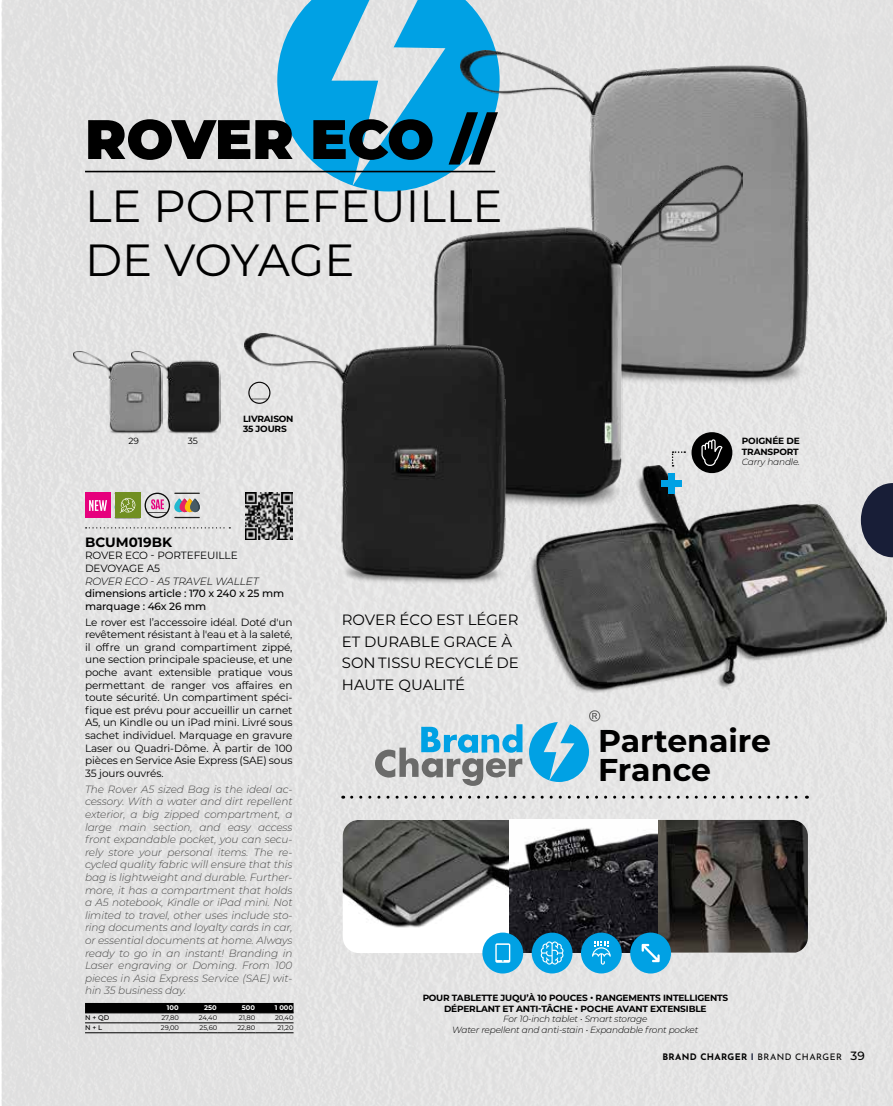
<style>
.page{position:relative;width:893px;height:1106px;background:#fff}
.page>*{position:absolute;margin:0;border:0;box-sizing:border-box;transform-origin:0 0}
.t1{font:900 55.5px "Montserrat";letter-spacing:-.005em;color:#000}
.t2{font:45px/54px "Montserrat";color:#000}
.t3{font:700 31.5px/28.3px "Montserrat";color:#000}
.t4{font:14.85px/21.6px "Montserrat";color:#000}
.t5{font:700 13.5px "Montserrat";color:#000}
.t6{font:italic 300 10.5px/12.6px "Montserrat";letter-spacing:-.01em;color:#4a4a49;text-align:justify}
.t7{font:10.5px/12.6px "Montserrat";letter-spacing:-.01em;color:#000;text-align:justify}
.t8{font:500 10.5px/12.6px "Montserrat";letter-spacing:-.01em;color:#000}
.t9{font:italic 300 10.5px "Montserrat";letter-spacing:-.01em;color:#000}
.t10{font:700 9px/10.5px "Montserrat";letter-spacing:-.02em;color:#000}
.t11{font:italic 300 9px/10.5px "Montserrat";letter-spacing:-.02em;color:#000;text-align:center}
.t12{font:700 9px "Josefin Sans";letter-spacing:.04em;color:#000}
.t13{font:9px "Montserrat";color:#000}
.t14{font:6.75px "Montserrat";color:#000}
.t15{font:700 6.75px "Montserrat";color:#fff}
.t16{font:500 6.75px "Montserrat";color:#000}
.s1{color:#181e37}
.s2{font-weight:400}
.s3{font-family:"Montserrat";font-weight:500;font-size:12px}
</style>
<div class="page">
<div style="left:2px;top:0;width:891px;height:1106px;background:#e3e3e3"></div>
<svg style="left:277px;top:0;width:219px;height:191px"></svg>
<svg style="left:886px;top:483px;width:7px;height:74px"></svg>
<div style="left:85px;top:1003px;width:209px;height:9px;background:#000"></div>
<hr style="left:85px;top:1012px;width:56px;height:1px;background:#000">
<hr style="left:85px;top:1022px;width:56px;height:1px;background:#000">
<hr style="left:85px;top:1032px;width:56px;height:1px;background:#000">
<hr style="left:141px;top:1012px;width:38px;height:1px;background:#000">
<hr style="left:179px;top:1012px;width:38px;height:1px;background:#000">
<hr style="left:217px;top:1012px;width:38px;height:1px;background:#000">
<hr style="left:255px;top:1012px;width:39px;height:1px;background:#000">
<hr style="left:141px;top:1022px;width:38px;height:1px;background:#000">
<hr style="left:179px;top:1022px;width:38px;height:1px;background:#000">
<hr style="left:217px;top:1022px;width:38px;height:1px;background:#000">
<hr style="left:255px;top:1022px;width:39px;height:1px;background:#000">
<hr style="left:141px;top:1032px;width:38px;height:1px;background:#000">
<hr style="left:179px;top:1032px;width:38px;height:1px;background:#000">
<hr style="left:217px;top:1032px;width:38px;height:1px;background:#000">
<hr style="left:255px;top:1032px;width:39px;height:1px;background:#000">
<svg style="left:86px;top:527px;width:144px;height:1px"></svg>
<div style="left:85px;top:492px;width:26px;height:26px;background:#e6007d"></div>
<svg style="left:89px;top:500px;width:18px;height:11px"></svg>
<svg style="left:115px;top:492px;width:85px;height:26px"></svg>
<img style="left:460px;top:51px;width:349px;height:333px">
<img style="left:529px;top:484px;width:357px;height:209px">
<img style="left:163px;top:360px;width:58px;height:74px">
<img style="left:73px;top:351px;width:90px;height:83px">
<img style="left:430px;top:165px;width:313px;height:344px">
<img style="left:244px;top:334px;width:268px;height:249px">
<div style="left:662px;top:480px;width:20px;height:6px;background:#00a1e4"></div>
<div style="left:669px;top:473px;width:6px;height:20px;background:#00a1e4"></div>
<div style="left:691px;top:432px;width:41px;height:41px;background:#000;border-radius:50%"></div>
<svg style="left:701px;top:439px;width:21px;height:27px"></svg>
<svg style="left:672px;top:451px;width:13px;height:15px"></svg>
<div style="left:343px;top:820px;width:465px;height:133px;background:#fff;border-radius:16px"></div>
<img style="left:658px;top:820px;width:150px;height:132px">
<img style="left:343px;top:820px;width:166px;height:107px">
<img style="left:509px;top:828px;width:149px;height:124px">
<div style="left:532px;top:932px;width:40px;height:41px;background:#00a1e4;border-radius:50%"></div>
<svg style="left:541px;top:941px;width:23px;height:23px"></svg>
<div style="left:581px;top:932px;width:41px;height:41px;background:#00a1e4;border-radius:50%"></div>
<svg style="left:592px;top:941px;width:19px;height:23px"></svg>
<div style="left:482px;top:932px;width:41px;height:41px;background:#00a1e4;border-radius:50%"></div>
<div style="left:630px;top:932px;width:41px;height:41px;background:#00a1e4;border-radius:50%"></div>
<svg style="left:642px;top:943px;width:18px;height:19px"></svg>
<svg style="left:495px;top:943px;width:15px;height:19px"></svg>
<svg style="left:352px;top:795px;width:455px;height:3px"></svg>
<svg style="left:375px;top:724px;width:147px;height:62px"></svg>
<svg style="left:529px;top:710px;width:71px;height:72px"></svg>
<hr style="left:85px;top:171px;width:410px;height:1px;background:#000">
<h1 class="t1" style="left:85px;top:107px;width:412px">ROVER ECO //</h1>
<h2 class="t2" style="left:85px;top:177px;width:419px">LE PORTEFEUILLE<br>DE VOYAGE</h2>
<p class="t13" style="left:129px;top:434px;width:12px">29</p>
<p class="t13" style="left:188px;top:434px;width:11px">35</p>
<p class="t10" style="left:243px;top:413px;width:52px">LIVRAISON<br>35 JOURS</p>
<p class="t5" style="left:85px;top:532px;width:88px">BCUM019BK</p>
<p class="t7" style="left:85px;top:549px;width:154px">ROVER ECO - PORTEFEUILLE<br>DEVOYAGE A5</p>
<p class="t9" style="left:85px;top:573px;width:175px">ROVER ECO - A5 TRAVEL WALLET</p>
<p class="t8" style="left:85px;top:586px;width:201px">dimensions article : 170 x 240 x 25 mm marquage : 46x 26 mm</p>
<p class="t7" style="left:85px;top:615px;width:209px">Le rover est l’accessoire idéal. Doté d'un revêtement résistant à l'eau et à la saleté, il offre un grand compartiment zippé, une section principale spacieuse, et une poche avant extensible pratique vous permettant de ranger vos affaires en toute sécurité. Un compartiment spéci&shy;fique est prévu pour accueillir un carnet A5, un Kindle ou un iPad mini. Livré sous sachet individuel. Marquage en gravure Laser ou Quadri-Dôme. À partir de 100 pièces en Service Asie Express (SAE) sous 35 jours ouvrés.</p>
<p class="t6" style="left:85px;top:782px;width:209px">The Rover A5 sized Bag is the ideal ac&shy;cessory. With a water and dirt repellent exterior, a big zipped compartment, a large main section, and easy access front expandable pocket, you can secu&shy;rely store your personal items. The re&shy;cycled quality fabric will ensure that this bag is lightweight and durable. Further&shy;more, it has a compartment that holds a A5 notebook, Kindle or iPad mini. Not limited to travel, other uses include sto&shy;ring documents and loyalty cards in car, or essential documents at home. Always ready to go in an instant! Branding in Laser engraving or Doming. From 100 pieces in Asia Express Service (SAE) wit&shy;hin 35 business day.</p>
<p class="t15" style="left:167px;top:1003px;width:13px">100</p>
<p class="t15" style="left:204px;top:1003px;width:14px">250</p>
<p class="t15" style="left:242px;top:1003px;width:15px">500</p>
<p class="t15" style="left:275px;top:1003px;width:20px">1 000</p>
<p class="t16" style="left:85px;top:1013px;width:26px">N + QD</p>
<p class="t14" style="left:161px;top:1013px;width:19px">27,80</p>
<p class="t14" style="left:199px;top:1013px;width:20px">24,40</p>
<p class="t14" style="left:239px;top:1013px;width:18px">21,80</p>
<p class="t14" style="left:275px;top:1013px;width:20px">20,40</p>
<p class="t16" style="left:85px;top:1023px;width:19px">N + L</p>
<p class="t14" style="left:161px;top:1023px;width:20px">29,00</p>
<p class="t14" style="left:200px;top:1023px;width:19px">25,60</p>
<p class="t14" style="left:237px;top:1023px;width:20px">22,80</p>
<p class="t14" style="left:278px;top:1023px;width:18px">21,20</p>
<h3 class="t4" style="left:342px;top:608px;width:178px">ROVER ÉCO EST LÉGER<br>ET DURABLE GRACE À<br>SON TISSU RECYCLÉ DE<br>HAUTE QUALITÉ</h3>
<p class="t10" style="left:742px;top:435px;width:59px">POIGNÉE DE<br>TRANSPORT</p>
<p class="t11" style="left:742px;top:456px;width:60px">Carry handle.</p>
<h3 class="t3" style="left:598px;top:725px;width:174px">Partenaire<br>France</h3>
<p class="t10" style="left:422px;top:992px;width:307px;text-align:center">POUR TABLETTE JUQU’À 10 POUCES • RANGEMENTS INTELLIGENTS<br>DÉPERLANT ET ANTI-TÂCHE • POCHE AVANT EXTENSIBLE</p>
<p class="t11" style="left:452px;top:1013px;width:248px">For 10-inch tablet • Smart storage<br>Water repellent and anti-stain • Expandable front pocket</p>
<p class="t12" style="left:662px;top:1048px;width:204px">BRAND CHARGER <span class="s1">I</span> <span class="s2">BRAND CHARGER</span> <span class="s3">39</span></p>
</div>
